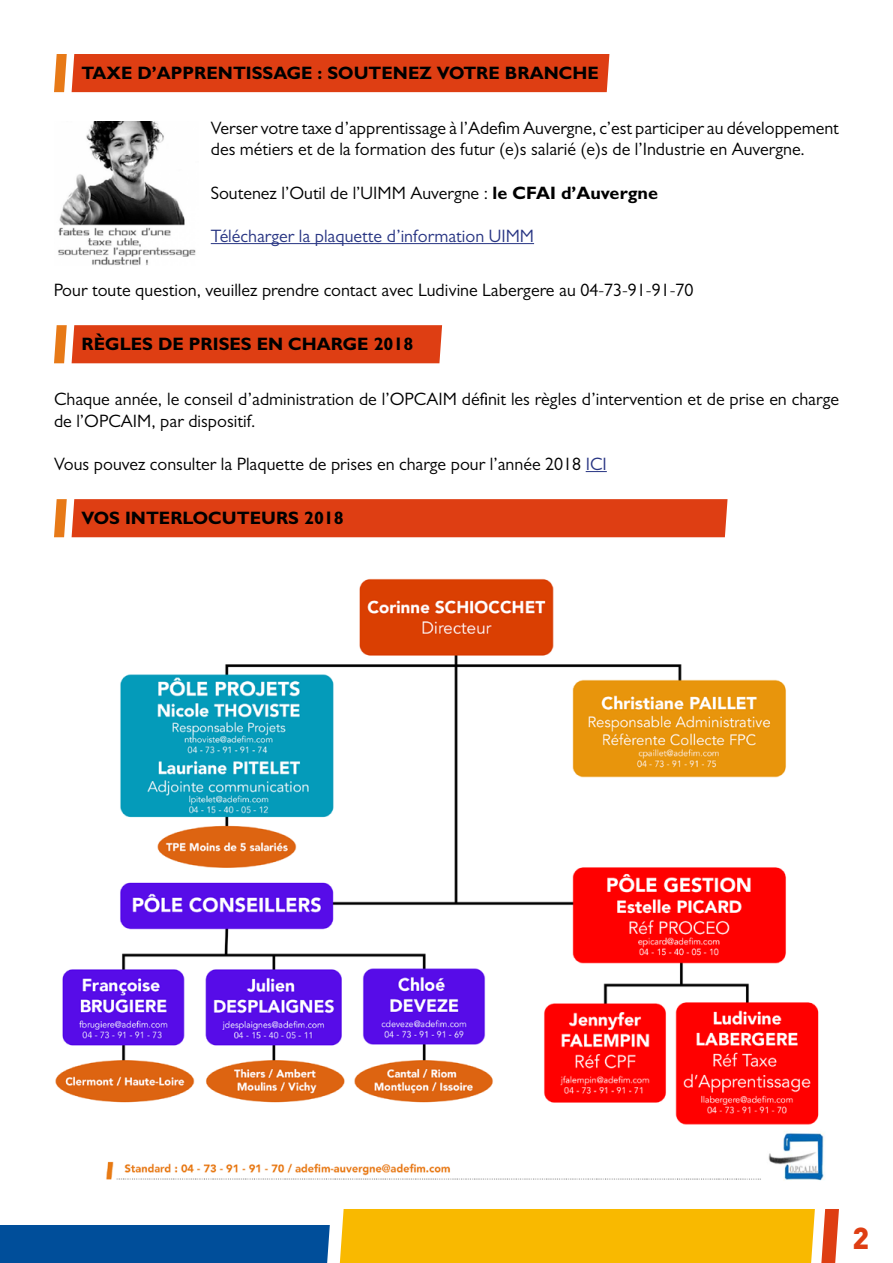
<style>
.page{position:relative;width:893px;height:1263px;background:#fff}
.page>*{position:absolute;margin:0;border:0;box-sizing:border-box;transform-origin:0 0}
.t1{font:900 30px "DIN";color:#de3e13}
.t2{font:18px/21.6px "Gill Sans MT Pro";color:#000}
.t3{font:700 18px "Gill Sans MT Pro";color:#000}
.t4{font:18px "Gill Sans MT Pro";color:#283583}
.s1{font-weight:700}
.s2{color:#283583}
</style>
<div class="page">
<svg style="left:0;top:1209px;width:839px;height:54px;background:#b4a350"></svg>
<svg style="left:54px;top:325px;width:388px;height:38px;background:#df451a"></svg>
<div style="left:54px;top:54px;width:555px;height:38px;background:#de3e13"></div>
<svg style="left:586px;top:471px;width:21px;height:1px"></svg>
<div style="left:54px;top:499px;width:673px;height:38px;background:#de3e13"></div>
<img style="left:55px;top:578px;width:769px;height:603px">
<hr style="left:211px;top:243px;width:323px;height:1px;background:#283583">
<img style="left:58px;top:122px;width:138px;height:143px">
<p class="t3" style="left:82px;top:62px;width:519px">TAXE D’APPRENTISSAGE : SOUTENEZ VOTRE BRANCHE</p>
<p class="t2" style="left:211px;top:117px;width:630px">Verser votre taxe d’apprentissage à l’Adefim Auvergne, c’est participer au développement des métiers et de la formation des futur (e)s salarié (e)s de l’Industrie en Auvergne.</p>
<p class="t2" style="left:211px;top:182px;width:449px">Soutenez l’Outil de l’UIMM Auvergne : <span class="s1">le CFAI d’Auvergne</span></p>
<p class="t4" style="left:211px;top:225px;width:325px">Télécharger la plaquette d’information UIMM</p>
<p class="t2" style="left:54px;top:279px;width:641px">Pour toute question, veuillez prendre contact avec Ludivine Labergere au 04-73-91-91-70</p>
<p class="t3" style="left:82px;top:333px;width:333px">RÈGLES DE PRISES EN CHARGE 2018</p>
<p class="t2" style="left:54px;top:388px;width:786px">Chaque année, le conseil d’administration de l’OPCAIM définit les règles d’intervention et de prise en charge de l’OPCAIM, par dispositif.</p>
<p class="t2" style="left:54px;top:453px;width:554px">Vous pouvez consulter la Plaquette de prises en charge pour l’année 2018 <span class="s2">ICI</span></p>
<p class="t3" style="left:82px;top:507px;width:264px">VOS INTERLOCUTEURS 2018</p>
<h1 class="t1" style="left:853px;top:1217px;width:18px">2</h1>
</div>
